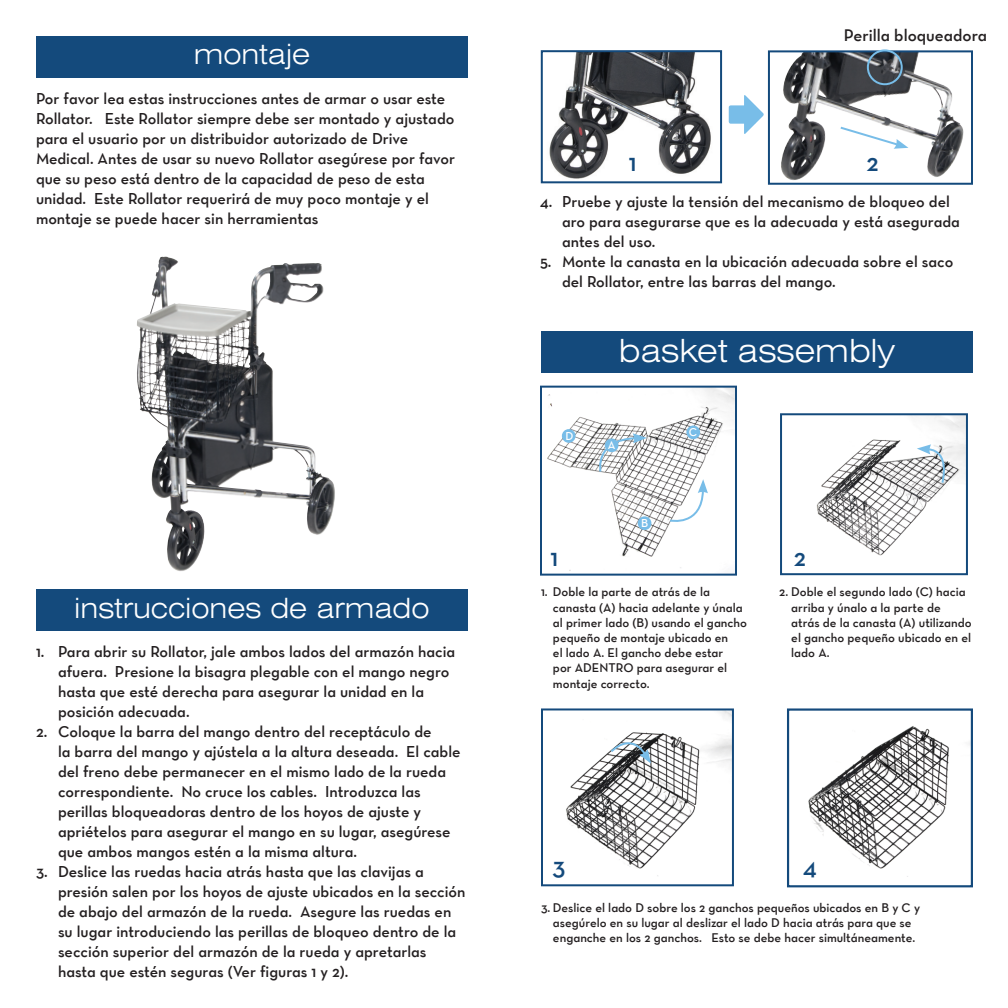
<style>
.page{position:relative;width:1008px;height:1008px;background:#fff}
.page>*{position:absolute;margin:0;border:0;box-sizing:border-box;transform-origin:0 0}
.t1{font:300 expanded 32px "Swiss 721 BT";color:#fff}
.t2{font:300 expanded 28px "Swiss 721 BT";color:#fff}
.Copy_of_Normal{font:25.6px "Neutraface Text TT Demi Alt";color:#144a7c}
.Copy_of_Normal-2{font:17px "Neutraface Text TT Demi Alt";color:#231f20}
.Copy_of_Normal-3{font:16px/20px "Neutraface Text TT Demi Alt";color:#231f20}
.Copy_of_Normal-4{font:12.8px/15.2px "Neutraface Text TT Demi Alt";color:#231f20}
.Copy_of_Normal-5{font:11.6px "Neutraface Text TT Demi Alt";color:#fff}
</style>
<div class="page">
<div style="left:36px;top:589px;width:432px;height:42px;background:#144a7c"></div>
<div style="left:36px;top:36px;width:432px;height:42px;background:#144a7c"></div>
<img style="left:137px;top:256px;width:198px;height:315px">
<div style="left:541px;top:331px;width:432px;height:42px;background:#144a7c"></div>
<img style="left:547px;top:389px;width:187px;height:182px">
<div style="left:540px;top:386px;width:197px;height:190px;border:2px solid #144a7c"></div>
<img style="left:816px;top:416px;width:149px;height:140px">
<div style="left:780px;top:413px;width:188px;height:162px;border:2px solid #144a7c"></div>
<svg style="left:594px;top:433px;width:53px;height:41px"></svg>
<svg style="left:668px;top:479px;width:40px;height:48px"></svg>
<img style="left:808px;top:726px;width:162px;height:151px">
<div style="left:787px;top:708px;width:186px;height:179px;border:2px solid #144a7c"></div>
<svg style="left:917px;top:444px;width:34px;height:41px"></svg>
<img style="left:566px;top:711px;width:165px;height:165px">
<div style="left:541px;top:708px;width:193px;height:178px;border:2px solid #144a7c"></div>
<svg style="left:610px;top:731px;width:41px;height:33px"></svg>
<div style="left:605px;top:438px;width:13px;height:14px;background:#78bde8;border-radius:50%"></div>
<div style="left:638px;top:516px;width:13px;height:14px;background:#78bde8;border-radius:50%"></div>
<div style="left:686px;top:426px;width:14px;height:13px;background:#78bde8;border-radius:50%"></div>
<div style="left:562px;top:429px;width:14px;height:14px;background:#78bde8;border-radius:50%"></div>
<img style="left:549px;top:53px;width:162px;height:126px">
<div style="left:541px;top:50px;width:181px;height:133px;border:2px solid #144a7c"></div>
<div style="left:729px;top:105px;width:27px;height:19px;background:#78bde8;border-radius:2px"></div>
<svg style="left:744px;top:95px;width:20px;height:39px"></svg>
<img style="left:781px;top:53px;width:183px;height:127px">
<div style="left:768px;top:50px;width:205px;height:135px;border:2px solid #144a7c"></div>
<div style="left:867px;top:49px;width:36px;height:36px;border:2px solid #78bde8;border-radius:50%"></div>
<svg style="left:838px;top:125px;width:70px;height:24px"></svg>
<p class="t2" style="left:194px;top:37px;width:118px">montaje</p>
<p class="Copy_of_Normal-3" style="left:36px;top:88px;width:421px">Por favor lea estas instrucciones antes de armar o usar este Rollator. Este Rollator siempre debe ser montado y ajustado para el usuario por un distribuidor autorizado de Drive Medical. Antes de usar su nuevo Rollator asegúrese por favor que su peso está dentro de la capacidad de peso de esta unidad. Este Rollator requerirá de muy poco montaje y el montaje se puede hacer sin herramientas</p>
<p class="t2" style="left:74px;top:592px;width:357px">instrucciones de armado</p>
<p class="Copy_of_Normal-3" style="left:58px;top:641px;width:399px;text-indent:-22px">1. Para abrir su Rollator, jale ambos lados del armazón hacia afuera. Presione la bisagra plegable con el mango negro hasta que esté derecha para asegurar la unidad en la posición adecuada.</p>
<p class="Copy_of_Normal-3" style="left:58px;top:721px;width:404px;text-indent:-22px">2. Coloque la barra del mango dentro del receptáculo de<br>la barra del mango y ajústela a la altura deseada. El cable del freno debe permanecer en el mismo lado de la rueda correspondiente. No cruce los cables. Introduzca las perillas bloqueadoras dentro de los hoyos de ajuste y apriételos para asegurar el mango en su lugar, asegúrese que ambos mangos estén a la misma altura.</p>
<p class="Copy_of_Normal-3" style="left:58px;top:861px;width:409px;text-indent:-22px">3. Deslice las ruedas hacia atrás hasta que las clavijas a presión salen por los hoyos de ajuste ubicados en la sección de abajo del armazón de la rueda. Asegure las ruedas en su lugar introduciendo las perillas de bloqueo dentro de la sección superior del armazón de la rueda y apretarlas hasta que estén seguras (Ver figuras 1 y 2).</p>
<p class="Copy_of_Normal-2" style="left:844px;top:24px;width:145px">Perilla bloqueadora</p>
<p class="Copy_of_Normal" style="left:629px;top:146px;width:9px">1</p>
<p class="Copy_of_Normal" style="left:866px;top:146px;width:14px">2</p>
<p class="Copy_of_Normal-3" style="left:562px;top:191px;width:399px;text-indent:-22px">4. Pruebe y ajuste la tensión del mecanismo de bloqueo del aro para asegurarse que es la adecuada y está asegurada antes del uso.</p>
<p class="Copy_of_Normal-3" style="left:562px;top:251px;width:393px;text-indent:-22px">5. Monte la canasta en la ubicación adecuada sobre el saco del Rollator, entre las barras del mango.</p>
<p class="t1" style="left:619px;top:332px;width:278px">basket assembly</p>
<p class="Copy_of_Normal-5" style="left:565px;top:429px;width:9px">D</p>
<p class="Copy_of_Normal-5" style="left:689px;top:425px;width:10px">C</p>
<p class="Copy_of_Normal-5" style="left:608px;top:438px;width:9px">A</p>
<p class="Copy_of_Normal-5" style="left:641px;top:516px;width:9px">B</p>
<p class="Copy_of_Normal" style="left:550px;top:542px;width:9px">1</p>
<p class="Copy_of_Normal" style="left:794px;top:541px;width:14px">2</p>
<p class="Copy_of_Normal-4" style="left:553px;top:584px;width:196px;text-indent:-12px">1. Doble la parte de atrás de la canasta (A) hacia adelante y únala al primer lado (B) usando el gancho pequeño de montaje ubicado en<br>el lado A. El gancho debe estar</p>
<p class="Copy_of_Normal-4" style="left:553px;top:660px;width:176px">por ADENTRO para asegurar el montaje correcto.</p>
<p class="Copy_of_Normal-4" style="left:791px;top:584px;width:182px;text-indent:-12px">2. Doble el segundo lado (C) hacia arriba y únalo a la parte de atrás de la canasta (A) utilizando el gancho pequeño ubicado en el lado A.</p>
<p class="Copy_of_Normal" style="left:553px;top:850px;width:14px">3</p>
<p class="Copy_of_Normal" style="left:803px;top:850px;width:15px">4</p>
<p class="Copy_of_Normal-4" style="left:541px;top:900px;width:381px;text-align:center">3. Deslice el lado D sobre los 2 ganchos pequeños ubicados en B y C y asegúrelo en su lugar al deslizar el lado D hacia atrás para que se enganche en los 2 ganchos. Esto se debe hacer simultáneamente.</p>
</div>
